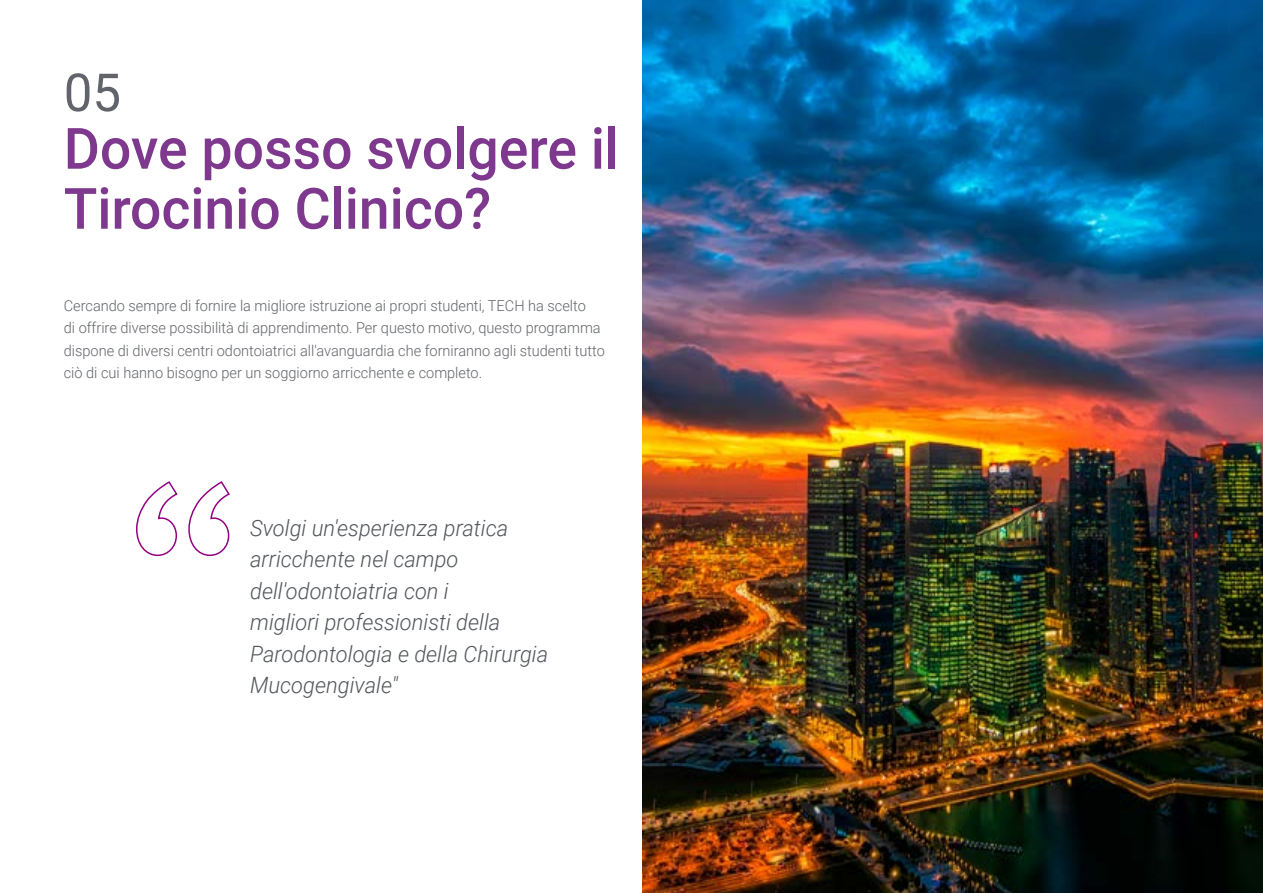
<style>
.page{position:relative;width:1263px;height:893px;background:#fff}
.page>*{position:absolute;margin:0;border:0;box-sizing:border-box;transform-origin:0 0}
.t1{font:500 57px/60px "Roboto";color:#7e388e}
.t2{font:52.5px "Roboto";color:#61646a}
.t3{font:italic 300 22.5px/31.5px "Roboto";color:#52555b}
.t4{font:300 15px/22.5px "Roboto";color:#61646a}
</style>
<div class="page">
<svg style="left:136px;top:481px;width:94px;height:76px"></svg>
<img style="left:642px;top:0;width:621px;height:893px">
<h2 class="t2" style="left:64px;top:56px;width:59px">05</h2>
<h1 class="t1" style="left:64px;top:116px;width:557px">Dove posso svolgere il<br>Tirocinio Clinico?</h1>
<p class="t4" style="left:64px;top:293px;width:543px">Cercando sempre di fornire la migliore istruzione ai propri studenti, TECH ha scelto<br>di offrire diverse possibilità di apprendimento. Per questo motivo, questo programma dispone di diversi centri odontoiatrici all'avanguardia che forniranno agli studenti tutto ciò di cui hanno bisogno per un soggiorno arricchente e completo.</p>
<h3 class="t3" style="left:250px;top:511px;width:300px">Svolgi un'esperienza pratica arricchente nel campo dell'odontoiatria con i<br>migliori professionisti della<br>Parodontologia e della Chirurgia<br>Mucogengivale"</h3>
</div>
